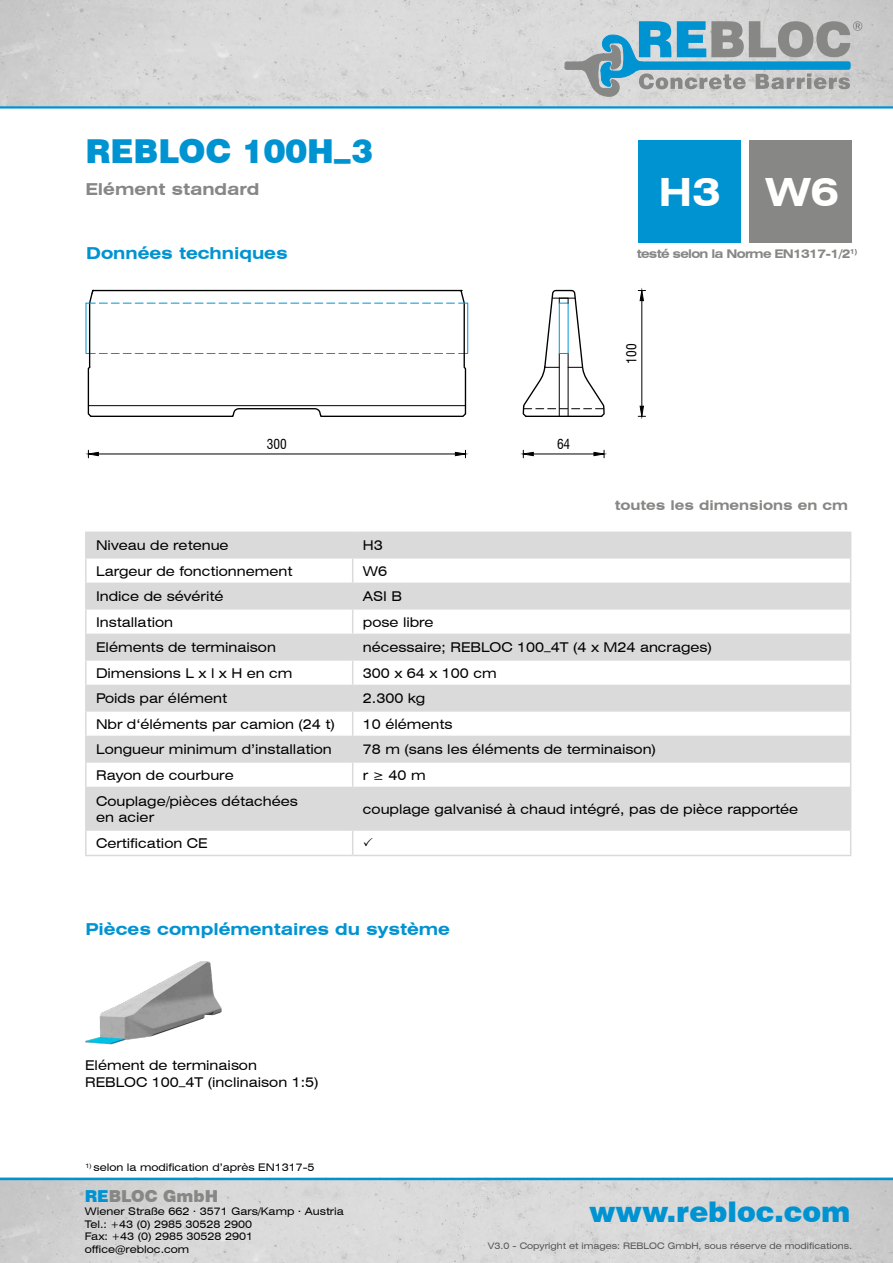
<style>
.page{position:relative;width:893px;height:1263px;background:#fff}
.page>*{position:absolute;margin:0;border:0;box-sizing:border-box;transform-origin:0 0}
.t1{font:700 expanded 39px "Swiss 721 BT";color:#fff}
.t2{font:900 33px "Swiss 721 BT";color:#0093d2}
.t3{font:900 28.5px "Swiss 721 BT";color:#0093d2}
.t4{font:700 expanded 16.5px "Swiss 721 BT";color:#0093d2}
.t5{font:700 expanded 16.5px "Swiss 721 BT";color:#878786}
.t6{font:900 16.5px "Swiss 721 BT";color:#878786}
.t7{font:expanded 13.5px/16.2px "Swiss 721 BT";color:#000}
.t8{font:700 expanded 13.5px "Swiss 721 BT";color:#878786}
.t9{font:condensed 13.35px "Swiss 721 BT";color:#000}
.t10{font:700 expanded 12px "Swiss 721 BT";letter-spacing:-.06em;color:#878786}
.t11{font:expanded 10.5px/13.2px "Swiss 721 BT";color:#000}
.t12{font:expanded 9px "Swiss 721 BT";color:#545453}
.s1{color:#0093d2}
</style>
<div class="page">
<svg style="left:87px;top:533px;width:763px;height:296px;fill:#dadada"></svg>
<hr style="left:352px;top:788px;width:1px;height:41px;background:#dadada">
<svg style="left:352px;top:831px;width:1px;height:24px"></svg>
<svg style="left:352px;top:533px;width:1px;height:254px"></svg>
<hr style="left:85px;top:531px;width:268px;height:2px;background:#dadada">
<hr style="left:85px;top:533px;width:2px;height:24px;background:#dadada">
<hr style="left:353px;top:531px;width:498px;height:2px;background:#dadada">
<hr style="left:85px;top:557px;width:268px;height:2px;background:#dadada">
<hr style="left:85px;top:559px;width:2px;height:24px;background:#dadada">
<hr style="left:353px;top:557px;width:498px;height:2px;background:#dadada">
<hr style="left:85px;top:583px;width:268px;height:1px;background:#dadada">
<hr style="left:85px;top:584px;width:2px;height:24px;background:#dadada">
<hr style="left:353px;top:583px;width:498px;height:1px;background:#dadada">
<hr style="left:85px;top:608px;width:268px;height:2px;background:#dadada">
<hr style="left:85px;top:610px;width:2px;height:24px;background:#dadada">
<hr style="left:353px;top:608px;width:498px;height:2px;background:#dadada">
<hr style="left:85px;top:634px;width:268px;height:1px;background:#dadada">
<hr style="left:85px;top:635px;width:2px;height:24px;background:#dadada">
<hr style="left:353px;top:634px;width:498px;height:1px;background:#dadada">
<hr style="left:85px;top:659px;width:268px;height:2px;background:#dadada">
<hr style="left:85px;top:661px;width:2px;height:24px;background:#dadada">
<hr style="left:353px;top:659px;width:498px;height:2px;background:#dadada">
<hr style="left:85px;top:685px;width:268px;height:1px;background:#dadada">
<hr style="left:85px;top:686px;width:2px;height:24px;background:#dadada">
<hr style="left:353px;top:685px;width:498px;height:1px;background:#dadada">
<hr style="left:85px;top:710px;width:268px;height:2px;background:#dadada">
<hr style="left:85px;top:712px;width:2px;height:24px;background:#dadada">
<hr style="left:353px;top:710px;width:498px;height:2px;background:#dadada">
<hr style="left:85px;top:736px;width:268px;height:1px;background:#dadada">
<hr style="left:85px;top:737px;width:2px;height:24px;background:#dadada">
<hr style="left:353px;top:736px;width:498px;height:1px;background:#dadada">
<hr style="left:85px;top:761px;width:268px;height:2px;background:#dadada">
<hr style="left:85px;top:763px;width:2px;height:24px;background:#dadada">
<hr style="left:353px;top:761px;width:498px;height:2px;background:#dadada">
<svg style="left:850px;top:533px;width:1px;height:254px"></svg>
<hr style="left:85px;top:787px;width:268px;height:1px;background:#dadada">
<hr style="left:85px;top:788px;width:2px;height:41px;background:#dadada">
<hr style="left:353px;top:787px;width:498px;height:1px;background:#dadada">
<hr style="left:850px;top:788px;width:1px;height:41px;background:#dadada">
<hr style="left:85px;top:829px;width:268px;height:2px;background:#dadada">
<hr style="left:85px;top:831px;width:2px;height:24px;background:#dadada">
<hr style="left:353px;top:829px;width:498px;height:2px;background:#dadada">
<svg style="left:850px;top:831px;width:1px;height:24px"></svg>
<hr style="left:85px;top:855px;width:268px;height:1px;background:#dadada">
<hr style="left:353px;top:855px;width:498px;height:1px;background:#dadada">
<div style="left:639px;top:140px;width:102px;height:102px;background:#0093d2"></div>
<div style="left:749px;top:140px;width:102px;height:102px;background:#878786"></div>
<img style="left:85px;top:961px;width:137px;height:84px">
<svg style="left:85px;top:289px;width:561px;height:170px"></svg>
<img style="left:0;top:1180px;width:893px;height:83px">
<hr style="left:0;top:1178px;width:893px;height:2px;background:#0093d2">
<img style="left:0;top:0;width:893px;height:106px">
<hr style="left:0;top:106px;width:893px;height:3px;background:#0093d2">
<svg style="left:564px;top:21px;width:298px;height:76px;background:#96b3c0"></svg>
<h2 class="t2" style="left:85px;top:131px;width:289px">REBLOC 100H_3</h2>
<p class="t9" style="left:205px;top:174px;width:21px">200</p>
<p class="t5" style="left:85px;top:179px;width:176px">Elément standard</p>
<p class="t4" style="left:86px;top:243px;width:203px">Données techniques</p>
<p class="t9" style="left:267px;top:436px;width:21px">300</p>
<p class="t9" style="left:557px;top:436px;width:15px">64</p>
<h1 class="t1" style="left:658px;top:169px;width:182px">H3 W6</h1>
<p class="t10" style="left:637px;top:246px;width:222px">testé selon la Norme EN1317-1/2<sup>1)</sup></p>
<p class="t9" style="left:624px;top:364px;width:21px;rotate:-90deg">100</p>
<p class="t8" style="left:615px;top:497px;width:235px">toutes les dimensions en cm</p>
<p class="t7" style="left:96px;top:537px;width:134px">Niveau de retenue</p>
<p class="t7" style="left:363px;top:537px;width:21px">H3</p>
<p class="t7" style="left:96px;top:563px;width:198px">Largeur de fonctionnement</p>
<p class="t7" style="left:363px;top:563px;width:26px">W6</p>
<p class="t7" style="left:96px;top:588px;width:129px">Indice de sévérité</p>
<p class="t7" style="left:363px;top:588px;width:41px">ASI B</p>
<p class="t7" style="left:96px;top:614px;width:79px">Installation</p>
<p class="t7" style="left:363px;top:614px;width:72px">pose libre</p>
<p class="t7" style="left:96px;top:639px;width:181px">Eléments de terminaison</p>
<p class="t7" style="left:363px;top:639px;width:350px">nécessaire; REBLOC 100_4T (4 x M24 ancrages)</p>
<p class="t7" style="left:96px;top:665px;width:198px">Dimensions L x l x H en cm</p>
<p class="t7" style="left:363px;top:665px;width:135px">300 x 64 x 100 cm</p>
<p class="t7" style="left:96px;top:690px;width:133px">Poids par élément</p>
<p class="t7" style="left:363px;top:690px;width:64px">2.300 kg</p>
<p class="t7" style="left:96px;top:716px;width:240px">Nbr d‘éléments par camion (24 t)</p>
<p class="t7" style="left:363px;top:716px;width:91px">10 éléments</p>
<p class="t7" style="left:96px;top:741px;width:237px">Longueur minimum d’installation</p>
<p class="t7" style="left:363px;top:741px;width:295px">78 m (sans les éléments de terminaison)</p>
<p class="t7" style="left:96px;top:767px;width:139px">Rayon de courbure</p>
<p class="t7" style="left:363px;top:767px;width:64px">r ≥ 40 m</p>
<p class="t7" style="left:96px;top:793px;width:203px">Couplage/pièces détachées en acier</p>
<p class="t7" style="left:363px;top:801px;width:437px">couplage galvanisé à chaud intégré, pas de pièce rapportée</p>
<p class="t7" style="left:96px;top:835px;width:113px">Certification CE</p>
<p class="t9" style="left:322px;top:713px;width:21px">400</p>
<p class="t4" style="left:85px;top:919px;width:366px">Pièces complémentaires du système</p>
<p class="t7" style="left:85px;top:1057px;width:235px">Elément de terminaison<br>REBLOC 100_4T (inclinaison 1:5)</p>
<p class="t11" style="left:85px;top:1161px;width:231px"><sup>1)</sup> selon la modification d’après EN1317-5</p>
<p class="t6" style="left:85px;top:1186px;width:135px"><span class="s1">RE</span>BLOC GmbH</p>
<p class="t11" style="left:85px;top:1204px;width:261px">Wiener Straße 662 . 3571 Gars/Kamp . Austria<br>Tel.: +43 (0) 2985 30528 2900</p>
<p class="t11" style="left:85px;top:1230px;width:170px">Fax: +43 (0) 2985 30528 2901 office@rebloc.com</p>
<p class="t12" style="left:488px;top:1240px;width:366px">V3.0 - Copyright et images: REBLOC GmbH, sous réserve de modifications.</p>
<h3 class="t3" style="left:589px;top:1194px;width:263px">www.rebloc.com</h3>
</div>
